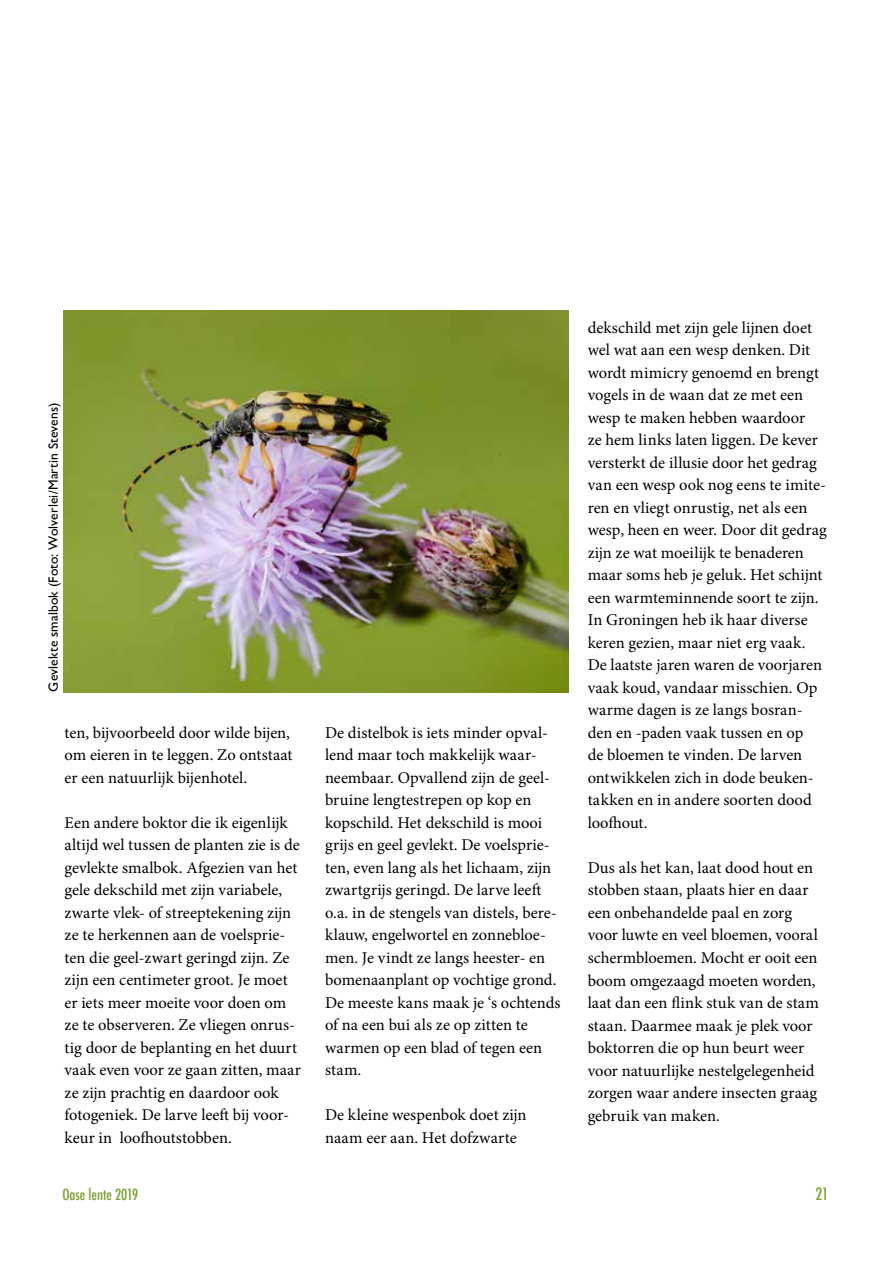
<style>
.page{position:relative;width:893px;height:1263px;background:#fff}
.page>*{position:absolute;margin:0;border:0;box-sizing:border-box;transform-origin:0 0}
.t1{font:16.5px/22.5px "Minion Pro";color:#000}
.t2{font:500 condensed 16.5px "Futura";color:#78a22f}
.t3{font:500 condensed 15px "Futura";color:#78a22f}
.t4{font:13.5px "Gill Sans";letter-spacing:.015em;color:#000}
</style>
<div class="page">
<img style="left:64px;top:310px;width:504px;height:383px">
<p class="t4" style="left:45px;top:691px;width:290px;rotate:-90deg">Gevlekte smalbok (Foto: Wolverlei/Martin Stevens)</p>
<p class="t1" style="left:65px;top:721px;width:230px">ten, bijvoorbeeld door wilde bijen, om eieren in te leggen. Zo ontstaat er een natuurlijk bijenhotel.</p>
<p class="t1" style="left:65px;top:811px;width:238px">Een andere boktor die ik eigenlijk altijd wel tussen de planten zie is de gevlekte smalbok. Afgezien van het gele dekschild met zijn variabele, zwarte vlek- of streeptekening zijn ze te herkennen aan de voelsprie&shy;ten die geel-zwart geringd zijn. Ze zijn een centimeter groot. Je moet er iets meer moeite voor doen om ze te observeren. Ze vliegen onrus&shy;tig door de beplanting en het duurt vaak even voor ze gaan zitten, maar ze zijn prachtig en daardoor ook fotogeniek. De larve leeft bij voor&shy;keur in loofhoutstobben.</p>
<p class="t1" style="left:325px;top:721px;width:237px">De distelbok is iets minder opval&shy;lend maar toch makkelijk waar&shy;neembaar. Opvallend zijn de geel&shy;bruine lengtestrepen op kop en kopschild. Het dekschild is mooi grijs en geel gevlekt. De voelsprie&shy;ten, even lang als het lichaam, zijn zwartgrijs geringd. De larve leeft o.a. in de stengels van distels, bere&shy;klauw, engelwortel en zonnebloe&shy;men. Je vindt ze langs heester- en bomenaanplant op vochtige grond.<br>De meeste kans maak je ‘s ochtends of na een bui als ze op zitten te warmen op een blad of tegen een stam.</p>
<p class="t1" style="left:325px;top:1104px;width:203px">De kleine wespenbok doet zijn naam eer aan. Het dofzwarte</p>
<p class="t1" style="left:588px;top:316px;width:241px">dekschild met zijn gele lijnen doet wel wat aan een wesp denken. Dit wordt mimicry genoemd en brengt vogels in de waan dat ze met een wesp te maken hebben waardoor<br>ze hem links laten liggen. De kever versterkt de illusie door het gedrag van een wesp ook nog eens te imite&shy;ren en vliegt onrustig, net als een wesp, heen en weer. Door dit gedrag zijn ze wat moeilijk te benaderen maar soms heb je geluk. Het schijnt een warmteminnende soort te zijn.<br>In Groningen heb ik haar diverse keren gezien, maar niet erg vaak.<br>De laatste jaren waren de voorjaren vaak koud, vandaar misschien. Op warme dagen is ze langs bosran&shy;den en -paden vaak tussen en op<br>de bloemen te vinden. De larven ontwikkelen zich in dode beuken&shy;takken en in andere soorten dood loofhout.</p>
<p class="t1" style="left:588px;top:856px;width:233px">Dus als het kan, laat dood hout en stobben staan, plaats hier en daar een onbehandelde paal en zorg voor luwte en veel bloemen, vooral schermbloemen. Mocht er ooit een boom omgezaagd moeten worden, laat dan een flink stuk van de stam staan. Daarmee maak je plek voor boktorren die op hun beurt weer voor natuurlijke nestelgelegenheid zorgen waar andere insecten graag gebruik van maken.</p>
<p class="t3" style="left:62px;top:1185px;width:77px">Oase lente 2019</p>
<p class="t2" style="left:815px;top:1184px;width:15px">21</p>
</div>
